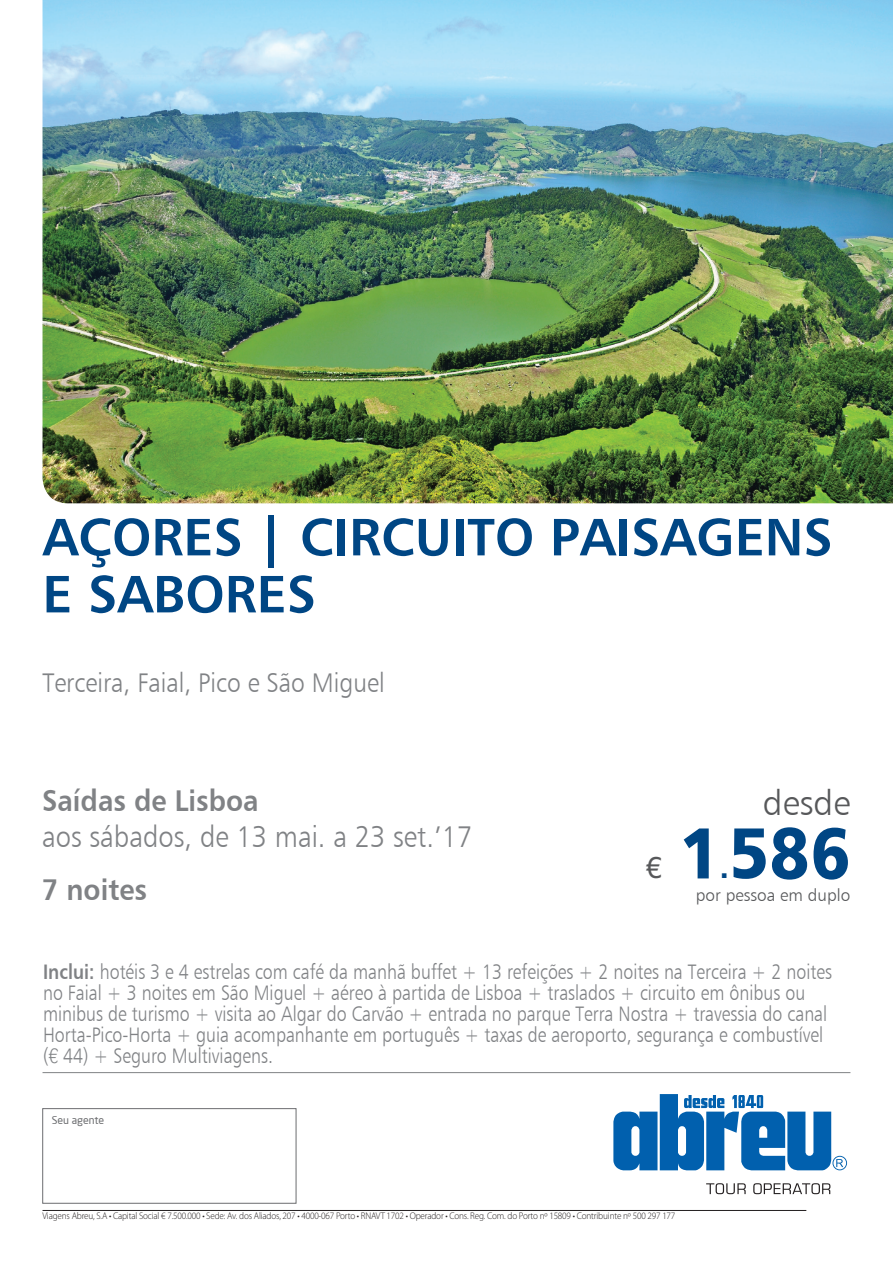
<style>
.page{position:relative;width:893px;height:1263px;background:#fff}
.page>*{position:absolute;margin:0;border:0;box-sizing:border-box;transform-origin:0 0}
.t1{font:72px "Humanist 777 BT Black B";color:#004684;scale:.91 1}
.t2{font:52.5px/57px "Humanist 777 BT Bold B";color:#004684}
.t3{font:34.95px "Humanist 777 BT Light B";color:#57585a}
.t4{font:30px "Humanist 777 BT Light B";color:#808285;scale:.91 1}
.t5{font:30px "Humanist 777 BT Bold B";color:#808285;scale:.91 1}
.t6{font:30px "Helvetica Neue";color:#57585a}
.t7{font:30px "Humanist 777 BT Black B";color:#004684;scale:.91 1}
.t8{font:27px "Humanist 777 BT Light B";color:#808285;scale:.91 1}
.t9{font:21px/21px "Humanist 777 BT Light B";color:#808285;scale:.85 1}
.t10{font:17.1px "Humanist 777 BT Light B";color:#57585a}
.t11{font:10.5px "Neo Sans";color:#6c6d70}
.t12{font:300 9.75px "Myriad Pro";letter-spacing:-.015em;color:#231f20;scale:.94 1}
.s1{font-family:"Humanist 777 BT Bold B"}
.s2{font-family:"Helvetica";font-weight:300}
</style>
<div class="page">
<hr style="left:43px;top:1072px;width:807px;height:1px;background:#808285">
<img style="left:43px;top:0;width:850px;height:503px">
<div style="left:43px;top:1108px;width:253px;height:95px;border:1px solid #6c6d70"></div>
<svg style="left:706px;top:1183px;width:124px;height:11px"></svg>
<svg style="left:613px;top:1094px;width:234px;height:76px"></svg>
<hr style="left:43px;top:1210px;width:763px;height:1px;background:#231f20">
<h2 class="t2" style="left:43px;top:507px;width:792px">AÇORES | CIRCUITO PAISAGENS<br>E SABORES</h2>
<p class="t8" style="left:42px;top:666px;width:378px">Terceira, Faial, Pico e São Miguel</p>
<h3 class="t5" style="left:42px;top:782px;width:240px">Saídas de Lisboa</h3>
<h3 class="t4" style="left:42px;top:818px;width:474px">aos sábados, de 13 mai. a 23 set.’17</h3>
<h3 class="t5" style="left:42px;top:871px;width:117px">7 noites</h3>
<h3 class="t6" style="left:645px;top:850px;width:18px">€</h3>
<h3 class="t3" style="left:763px;top:782px;width:89px">desde</h3>
<h1 class="t1" style="left:680px;top:807px;width:189px">1586</h1>
<h3 class="t7" style="left:720px;top:849px;width:11px">.</h3>
<p class="t10" style="left:696px;top:884px;width:156px">por pessoa em duplo</p>
<p class="t9" style="left:43px;top:961px;width:930px"><span class="s1">Inclui:</span> hotéis 3 e 4 estrelas com café da manhã buffet + 13 refeições + 2 noites na Terceira + 2 noites no Faial + 3 noites em São Miguel + aéreo à partida de Lisboa + traslados + circuito em ônibus ou minibus de turismo + visita ao Algar do Carvão + entrada no parque Terra Nostra + travessia do canal Horta-Pico-Horta + guia acompanhante em português + taxas de aeroporto, segurança e combustível (<span class="s2">€</span> 44) + Seguro Multiviagens.</p>
<p class="t11" style="left:52px;top:1114px;width:54px">Seu agente</p>
<p class="t12" style="left:43px;top:1211px;width:675px">Viagens Abreu, S.A • Capital Social € 7.500.000 • Sede: Av. dos Aliados, 207 • 4000-067 Porto • RNAVT 1702 • Operador • Cons. Reg. Com. do Porto nº 15809 • Contribuinte nº 500 297 177</p>
</div>
